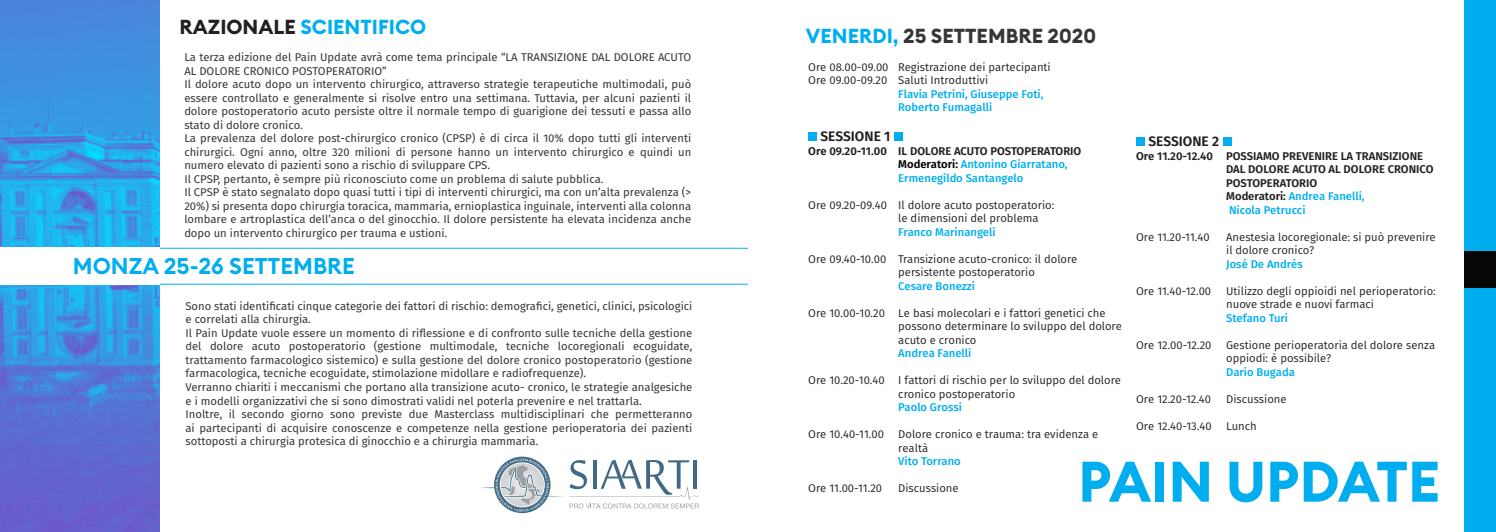
<style>
.page{position:relative;width:1496px;height:532px;background:#fff}
.page>*{position:absolute;margin:0;border:0;box-sizing:border-box;transform-origin:0 0}
.t1{font:700 56.25px "Euclid Square";color:#00aeef}
.t2{font:600 22.5px "Euclid Square";color:#00aeef}
.t3{font:700 20px "Euclid Square";color:#363539}
.t4{font:700 20px "Euclid Square";color:#00aeef}
.t5{font:600 13.75px "Fira Sans";color:#231f20}
.t6{font:11.25px/13.5px "Fira Sans";color:#363539;text-align:justify}
.t7{font:11.25px/13.5px "Fira Sans";color:#231f20}
.t8{font:600 11.25px/13.5px "Fira Sans";color:#231f20}
.t9{font:500 11.25px "Fira Sans";color:#00aeef}
.s1{color:#231f20}
.s2{color:#00aeef}
.s3{font-weight:500;color:#00aeef}
.s4{color:#000}
.s5{font-weight:600;color:#231f20}
</style>
<div class="page">
<div style="left:1463px;top:0;width:32px;height:531px;background:#00aeef"></div>
<img style="left:0;top:0;width:159px;height:531px">
<svg style="left:481px;top:456px;width:217px;height:57px"></svg>
<hr style="left:159px;top:248px;width:589px;height:1px;background:#00aeef">
<hr style="left:159px;top:283px;width:589px;height:1px;background:#00aeef">
<div style="left:808px;top:132px;width:9px;height:9px;background:#00aeef"></div>
<div style="left:893px;top:132px;width:9px;height:9px;background:#00aeef"></div>
<div style="left:1136px;top:137px;width:8px;height:9px;background:#00aeef"></div>
<div style="left:1222px;top:137px;width:9px;height:9px;background:#00aeef"></div>
<img style="left:1463px;top:252px;width:32px;height:35px">
<div style="left:0;top:247px;width:160px;height:38px;background:#fff"></div>
<p class="t4" style="left:180px;top:14px;width:248px"><span class="s1">RAZIONALE</span> SCIENTIFICO</p>
<p class="t6" style="left:184px;top:50px;width:508px">La terza edizione del Pain Update avrà come tema principale “LA TRANSIZIONE DAL DOLORE ACUTO<br>AL DOLORE CRONICO POSTOPERATORIO”</p>
<p class="t6" style="left:184px;top:77px;width:508px">Il dolore acuto dopo un intervento chirurgico, attraverso strategie terapeutiche multimodali, può essere controllato e generalmente si risolve entro una settimana. Tuttavia, per alcuni pazienti il dolore postoperatorio acuto persiste oltre il normale tempo di guarigione dei tessuti e passa allo stato di dolore cronico.</p>
<p class="t6" style="left:184px;top:131px;width:508px">La prevalenza del dolore post-chirurgico cronico (CPSP) è di circa il 10% dopo tutti gli interventi chirurgici. Ogni anno, oltre 320 milioni di persone hanno un intervento chirurgico e quindi un numero elevato di pazienti sono a rischio di sviluppare CPS.</p>
<p class="t6" style="left:184px;top:172px;width:421px">Il CPSP, pertanto, è sempre più riconosciuto come un problema di salute pubblica.</p>
<p class="t6" style="left:184px;top:185px;width:508px">Il CPSP è stato segnalato dopo quasi tutti i tipi di interventi chirurgici, ma con un’alta prevalenza (&gt; 20%) si presenta dopo chirurgia toracica, mammaria, ernioplastica inguinale, interventi alla colonna lombare e artroplastica dell’anca o del ginocchio. Il dolore persistente ha elevata incidenza anche dopo un intervento chirurgico per trauma e ustioni.</p>
<p class="t2" style="left:73px;top:251px;width:283px">MONZA 25-26 SETTEMBRE</p>
<p class="t6" style="left:185px;top:299px;width:508px">Sono stati identificati cinque categorie dei fattori di rischio: demografici, genetici, clinici, psicologici e correlati alla chirurgia.</p>
<p class="t6" style="left:185px;top:326px;width:508px">Il Pain Update vuole essere un momento di riflessione e di confronto sulle tecniche della gestione del dolore acuto postoperatorio (gestione multimodale, tecniche locoregionali ecoguidate, trattamento farmacologico sistemico) e sulla gestione del dolore cronico postoperatorio (gestione farmacologica, tecniche ecoguidate, stimolazione midollare e radiofrequenze).</p>
<p class="t6" style="left:185px;top:380px;width:508px">Verranno chiariti i meccanismi che portano alla transizione acuto- cronico, le strategie analgesiche e i modelli organizzativi che si sono dimostrati validi nel poterla prevenire e nel trattarla.</p>
<p class="t6" style="left:185px;top:407px;width:508px">Inoltre, il secondo giorno sono previste due Masterclass multidisciplinari che permetteranno ai partecipanti di acquisire conoscenze e competenze nella gestione perioperatoria dei pazienti sottoposti a chirurgia protesica di ginocchio e a chirurgia mammaria.</p>
<p class="t3" style="left:806px;top:23px;width:291px"><span class="s2">VENERDI,</span> 25 SETTEMBRE 2020</p>
<p class="t7" style="left:808px;top:60px;width:244px">Ore 08.00-09.00 Registrazione dei partecipanti</p>
<p class="t7" style="left:898px;top:73px;width:147px;text-indent:-90px">Ore 09.00-09.20 Saluti Introduttivi<br><span class="s3">Flavia Petrini, Giuseppe Foti,</span></p>
<p class="t9" style="left:898px;top:99px;width:95px">Roberto Fumagalli</p>
<p class="t5" style="left:820px;top:127px;width:72px">SESSIONE 1</p>
<p class="t8" style="left:898px;top:144px;width:185px;text-indent:-90px">Ore 09.20-11.00 IL DOLORE ACUTO POSTOPERATORIO<br><span class="s4">Moderatori:</span> <span class="s3">Antonino Giarratano,<br>Ermenegildo Santangelo</span></p>
<p class="t7" style="left:808px;top:198px;width:248px">Ore 09.20-09.40 Il dolore acuto postoperatorio:</p>
<p class="t7" style="left:898px;top:211px;width:142px">le dimensioni del problema</p>
<p class="t9" style="left:898px;top:224px;width:99px">Franco Marinangeli</p>
<p class="t7" style="left:898px;top:252px;width:181px;text-indent:-90px">Ore 09.40-10.00 Transizione acuto-cronico: il dolore persistente postoperatorio</p>
<p class="t9" style="left:898px;top:278px;width:78px">Cesare Bonezzi</p>
<p class="t7" style="left:898px;top:306px;width:225px;text-indent:-90px">Ore 10.00-10.20 Le basi molecolari e i fattori genetici che possono determinare lo sviluppo del dolore acuto e cronico</p>
<p class="t9" style="left:898px;top:345px;width:75px">Andrea Fanelli</p>
<p class="t7" style="left:898px;top:373px;width:224px;text-indent:-90px">Ore 10.20-10.40 I fattori di rischio per lo sviluppo del dolore cronico postoperatorio</p>
<p class="t9" style="left:898px;top:399px;width:65px">Paolo Grossi</p>
<p class="t7" style="left:808px;top:427px;width:77px">Ore 10.40-11.00</p>
<p class="t7" style="left:898px;top:427px;width:201px">Dolore cronico e trauma: tra evidenza e realtà</p>
<p class="t9" style="left:898px;top:453px;width:64px">Vito Torrano</p>
<p class="t7" style="left:808px;top:481px;width:75px">Ore 11.00-11.20</p>
<p class="t7" style="left:898px;top:481px;width:62px">Discussione</p>
<p class="t5" style="left:1148px;top:131px;width:72px">SESSIONE 2</p>
<p class="t8" style="left:1226px;top:149px;width:209px;text-indent:-90px">Ore 11.20-12.40 POSSIAMO PREVENIRE LA TRANSIZIONE<br>DAL DOLORE ACUTO AL DOLORE CRONICO<br>POSTOPERATORIO</p>
<p class="t9" style="left:1226px;top:188px;width:140px"><span class="s5">Moderatori:</span> Andrea Fanelli,</p>
<p class="t9" style="left:1228px;top:202px;width:78px">Nicola Petrucci</p>
<p class="t7" style="left:1136px;top:230px;width:75px">Ore 11.20-11.40</p>
<p class="t7" style="left:1226px;top:230px;width:211px">Anestesia locoregionale: si può prevenire il dolore cronico?</p>
<p class="t9" style="left:1226px;top:256px;width:78px">José De Andrés</p>
<p class="t7" style="left:1136px;top:284px;width:77px">Ore 11.40-12.00</p>
<p class="t7" style="left:1226px;top:284px;width:211px">Utilizzo degli oppioidi nel perioperatorio: nuove strade e nuovi farmaci</p>
<p class="t9" style="left:1226px;top:310px;width:63px">Stefano Turi</p>
<p class="t7" style="left:1136px;top:338px;width:77px">Ore 12.00-12.20</p>
<p class="t7" style="left:1226px;top:338px;width:210px">Gestione perioperatoria del dolore senza oppiodi: è possibile?<br><span class="s3">Dario Bugada</span></p>
<p class="t7" style="left:1136px;top:392px;width:76px">Ore 12.20-12.40</p>
<p class="t7" style="left:1226px;top:392px;width:62px">Discussione</p>
<p class="t7" style="left:1136px;top:419px;width:77px">Ore 12.40-13.40</p>
<p class="t7" style="left:1226px;top:419px;width:32px">Lunch</p>
<p class="t1" style="left:1078px;top:445px;width:363px">PAIN UPDATE</p>
</div>
